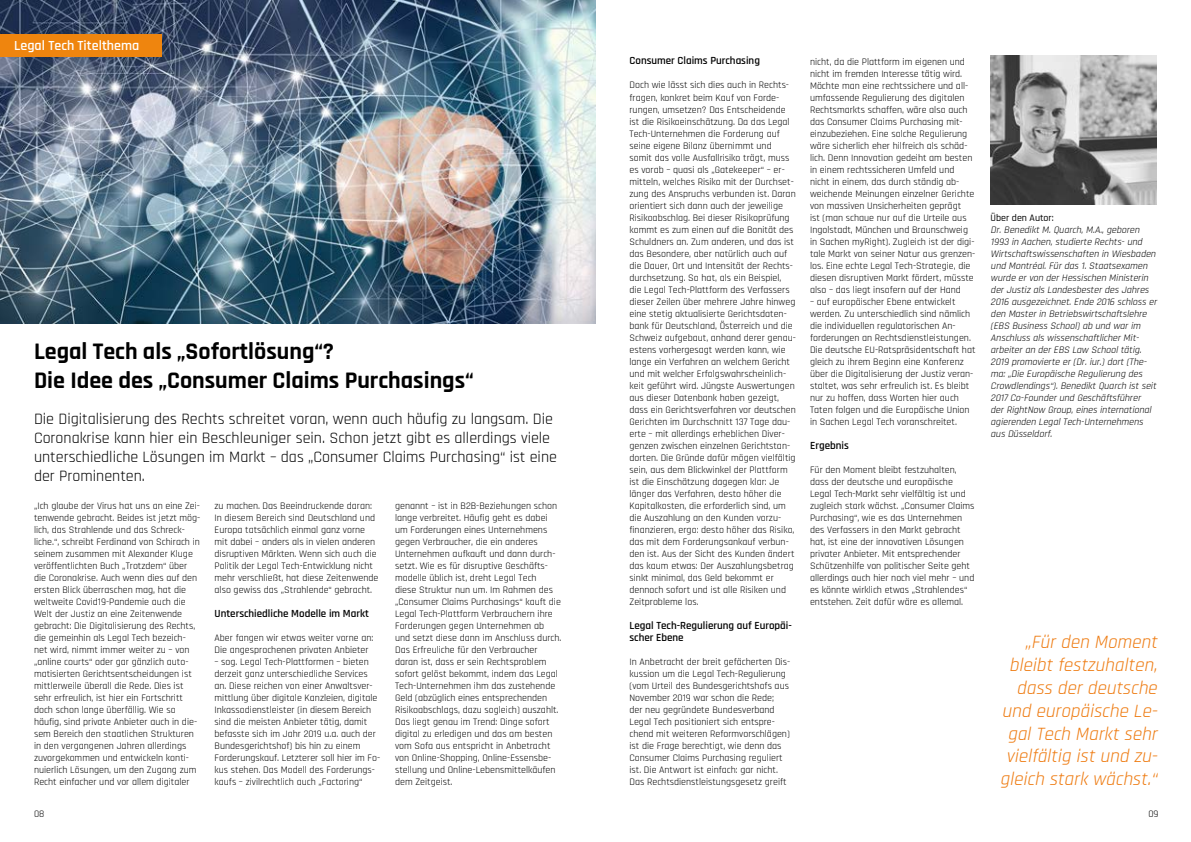
<style>
.page{position:relative;width:1191px;height:842px;background:#fff}
.page>*{position:absolute;margin:0;border:0;box-sizing:border-box;transform-origin:0 0}
.t1{font:700 24px/28.8px "Rajdhani";color:#000}
.t2{font:italic 19px/22.8px "Rajdhani";color:#ee7b11;text-align:right}
.t3{font:16px/19.2px "Rajdhani";color:#000}
.t4{font:600 14px "Rajdhani";color:#fff}
.t5{font:600 11px/12px "Rajdhani";color:#000}
.t6{font:10px/12px "Rajdhani";color:#000}
.t7{font:italic 10px/12px "Rajdhani";color:#000}
.t8{font:500 10px "Rajdhani";color:#000}
</style>
<div class="page">
<img style="left:0;top:0;width:595px;height:324px">
<div style="left:0;top:34px;width:162px;height:23px;background:#ef850e"></div>
<img style="left:990px;top:56px;width:167px;height:149px">
<h3 class="t4" style="left:14px;top:37px;width:127px">Legal Tech Titelthema</h3>
<h1 class="t1" style="left:34px;top:338px;width:441px">Legal Tech als „Sofortlösung“?<br>Die Idee des „Consumer Claims Purchasings“</h1>
<p class="t3" style="left:34px;top:410px;width:524px">Die Digitalisierung des Rechts schreitet voran, wenn auch häufig zu langsam. Die Coronakrise kann hier ein Beschleuniger sein. Schon jetzt gibt es allerdings viele unterschiedliche Lösungen im Markt – das „Consumer Claims Purchasing“ ist eine der Prominenten.</p>
<p class="t6" style="left:34px;top:500px;width:168px">„Ich glaube der Virus hat uns an eine Zei&shy;tenwende gebracht. Beides ist jetzt mög&shy;lich, das Strahlende und das Schreck&shy;liche.“, schreibt Ferdinand von Schirach in seinem zusammen mit Alexander Kluge veröffentlichten Buch „Trotzdem“ über die Coronakrise. Auch wenn dies auf den ersten Blick überraschen mag, hat die weltweite Covid19-Pandemie auch die Welt der Justiz an eine Zeitenwende gebracht: Die Digitalisierung des Rechts, die gemeinhin als Legal Tech bezeich&shy;net wird, nimmt immer weiter zu – von „online courts“ oder gar gänzlich auto&shy;matisierten Gerichtsentscheidungen ist mittlerweile überall die Rede. Dies ist sehr erfreulich, ist hier ein Fortschritt doch schon lange überfällig. Wie so häufig, sind private Anbieter auch in die&shy;sem Bereich den staatlichen Strukturen in den vergangenen Jahren allerdings zuvorgekommen und entwickeln konti&shy;nuierlich Lösungen, um den Zugang zum Recht einfacher und vor allem digitaler</p>
<p class="t6" style="left:214px;top:500px;width:165px">zu machen. Das Beeindruckende daran:<br>In diesem Bereich sind Deutschland und Europa tatsächlich einmal ganz vorne mit dabei – anders als in vielen anderen disruptiven Märkten. Wenn sich auch die Politik der Legal Tech-Entwicklung nicht mehr verschließt, hat diese Zeitenwende also gewiss das „Strahlende“ gebracht.</p>
<p class="t6" style="left:395px;top:500px;width:168px">genannt – ist in B2B-Beziehungen schon lange verbreitet. Häufig geht es dabei um Forderungen eines Unternehmens gegen Verbraucher, die ein anderes Unternehmen aufkauft und dann durch&shy;setzt. Wie es für disruptive Geschäfts&shy;modelle üblich ist, dreht Legal Tech<br>diese Struktur nun um. Im Rahmen des „Consumer Claims Purchasings“ kauft die Legal Tech-Plattform Verbrauchern ihre Forderungen gegen Unternehmen ab und setzt diese dann im Anschluss durch.<br>Das Erfreuliche für den Verbraucher daran ist, dass er sein Rechtsproblem sofort gelöst bekommt, indem das Legal Tech-Unternehmen ihm das zustehende Geld (abzüglich eines entsprechenden Risikoabschlags, dazu sogleich) auszahlt.<br>Das liegt genau im Trend: Dinge sofort digital zu erledigen und das am besten vom Sofa aus entspricht in Anbetracht von Online-Shopping, Online-Essensbe&shy;stellung und Online-Lebensmittelkäufen dem Zeitgeist.</p>
<p class="t5" style="left:214px;top:608px;width:156px">Unterschiedliche Modelle im Markt</p>
<p class="t6" style="left:214px;top:632px;width:160px">Aber fangen wir etwas weiter vorne an:<br>Die angesprochenen privaten Anbieter</p>
<p class="t6" style="left:214px;top:656px;width:167px">– sog. Legal Tech-Plattformen – bieten derzeit ganz unterschiedliche Services an. Diese reichen von einer Anwaltsver&shy;mittlung über digitale Kanzleien, digitale Inkassodienstleister (in diesem Bereich sind die meisten Anbieter tätig, damit befasste sich im Jahr 2019 u.a. auch der Bundesgerichtshof) bis hin zu einem Forderungskauf. Letzterer soll hier im Fo&shy;kus stehen. Das Modell des Forderungs&shy;kaufs – zivilrechtlich auch „Factoring“</p>
<p class="t6" style="left:34px;top:808px;width:12px">08</p>
<p class="t5" style="left:629px;top:55px;width:132px">Consumer Claims Purchasing</p>
<p class="t6" style="left:629px;top:80px;width:168px">Doch wie lässt sich dies auch in Rechts&shy;fragen, konkret beim Kauf von Forde&shy;rungen, umsetzen? Das Entscheidende ist die Risikoeinschätzung. Da das Legal Tech-Unternehmen die Forderung auf seine eigene Bilanz übernimmt und somit das volle Ausfallrisiko trägt, muss es vorab – quasi als „Gatekeeper“ – er&shy;mitteln, welches Risiko mit der Durchset&shy;zung des Anspruchs verbunden ist. Daran orientiert sich dann auch der jeweilige Risikoabschlag. Bei dieser Risikoprüfung kommt es zum einen auf die Bonität des Schuldners an. Zum anderen, und das ist das Besondere, aber natürlich auch auf die Dauer, Ort und Intensität der Rechts&shy;durchsetzung. So hat, als ein Beispiel, die Legal Tech-Plattform des Verfassers dieser Zeilen über mehrere Jahre hinweg eine stetig aktualisierte Gerichtsdaten&shy;bank für Deutschland, Österreich und die Schweiz aufgebaut, anhand derer genau&shy;estens vorhergesagt werden kann, wie lange ein Verfahren an welchem Gericht und mit welcher Erfolgswahrscheinlich&shy;keit geführt wird. Jüngste Auswertungen aus dieser Datenbank haben gezeigt, dass ein Gerichtsverfahren vor deutschen Gerichten im Durchschnitt 137 Tage dau&shy;erte – mit allerdings erheblichen Diver&shy;genzen zwischen einzelnen Gerichtstan&shy;dorten. Die Gründe dafür mögen vielfältig sein, aus dem Blickwinkel der Plattform ist die Einschätzung dagegen klar: Je länger das Verfahren, desto höher die Kapitalkosten, die erforderlich sind, um die Auszahlung an den Kunden vorzu&shy;finanzieren, ergo: desto höher das Risiko, das mit dem Forderungsankauf verbun&shy;den ist. Aus der Sicht des Kunden ändert das kaum etwas: Der Auszahlungsbetrag sinkt minimal, das Geld bekommt er dennoch sofort und ist alle Risiken und Zeitprobleme los.</p>
<p class="t5" style="left:629px;top:619px;width:164px">Legal Tech-Regulierung auf Europäi&shy;scher Ebene</p>
<p class="t6" style="left:629px;top:656px;width:162px">In Anbetracht der breit gefächerten Dis&shy;kussion um die Legal Tech-Regulierung (vom Urteil des Bundesgerichtshofs aus November 2019 war schon die Rede;<br>der neu gegründete Bundesverband Legal Tech positioniert sich entspre&shy;chend mit weiteren Reformvorschlägen) ist die Frage berechtigt, wie denn das Consumer Claims Purchasing reguliert ist. Die Antwort ist einfach: gar nicht.<br>Das Rechtsdienstleistungsgesetz greift</p>
<p class="t6" style="left:810px;top:56px;width:167px">nicht, da die Plattform im eigenen und nicht im fremden Interesse tätig wird.<br>Möchte man eine rechtssichere und all&shy;umfassende Regulierung des digitalen Rechtsmarkts schaffen, wäre also auch das Consumer Claims Purchasing mit&shy;einzubeziehen. Eine solche Regulierung wäre sicherlich eher hilfreich als schäd&shy;lich. Denn Innovation gedeiht am besten in einem rechtssicheren Umfeld und nicht in einem, das durch ständig ab&shy;weichende Meinungen einzelner Gerichte von massiven Unsicherheiten geprägt<br>ist (man schaue nur auf die Urteile aus Ingolstadt, München und Braunschweig in Sachen myRight). Zugleich ist der digi&shy;tale Markt von seiner Natur aus grenzen&shy;los. Eine echte Legal Tech-Strategie, die diesen disruptiven Markt fördert, müsste also – das liegt insofern auf der Hand</p>
<p class="t6" style="left:810px;top:296px;width:167px">– auf europäischer Ebene entwickelt werden. Zu unterschiedlich sind nämlich die individuellen regulatorischen An&shy;forderungen an Rechtsdienstleistungen.<br>Die deutsche EU-Ratspräsidentschaft hat gleich zu ihrem Beginn eine Konferenz über die Digitalisierung der Justiz veran&shy;staltet, was sehr erfreulich ist. Es bleibt nur zu hoffen, dass Worten hier auch Taten folgen und die Europäische Union in Sachen Legal Tech voranschreitet.</p>
<p class="t5" style="left:810px;top:439px;width:40px">Ergebnis</p>
<p class="t6" style="left:810px;top:464px;width:166px">Für den Moment bleibt festzuhalten, dass der deutsche und europäische Legal Tech-Markt sehr vielfältig ist und zugleich stark wächst. „Consumer Claims Purchasing“, wie es das Unternehmen des Verfassers in den Markt gebracht hat, ist eine der innovativen Lösungen privater Anbieter. Mit entsprechender Schützenhilfe von politischer Seite geht allerdings auch hier noch viel mehr – und es könnte wirklich etwas „Strahlendes“ entstehen. Zeit dafür wäre es allemal.</p>
<p class="t8" style="left:990px;top:211px;width:65px">Über den Autor:</p>
<p class="t7" style="left:990px;top:224px;width:170px">Dr.BenediktM.Quarch,M.A.,geboren 1993 in Aachen,studierte Rechts-und Wirtschaftswissenschaften in Wiesbaden und Montréal.Fürdas 1.Staatsexamen wurde ervon derHessischen Ministerin derJustiz als Landesbesterdes Jahres 2016 ausgezeichnet.Ende 2016 schloss er den Masterin Betriebswirtschaftslehre (EBS Business School)ab und warim Anschluss als wissenschaftlicherMit&shy;arbeiteran derEBS Law Schooltätig.<br>2019 promovierte er(Dr.iur.)dort(The&shy;ma:„Die Europäische Regulierung des Crowdlendings“).BenediktQuarch istseit 2017Co-Founderund Geschäftsführer derRightNow Group,eines international agierenden LegalTech-Unternehmens aus Düsseldorf.</p>
<h2 class="t2" style="left:1000px;top:632px;width:163px">„Fürden Moment bleibtfestzuhalten, dass derdeutsche und europäische Le&shy;galTech Marktsehr vielfältig istund zu&shy;gleich stark wächst.“</h2>
<p class="t6" style="left:1148px;top:808px;width:12px">09</p>
</div>
